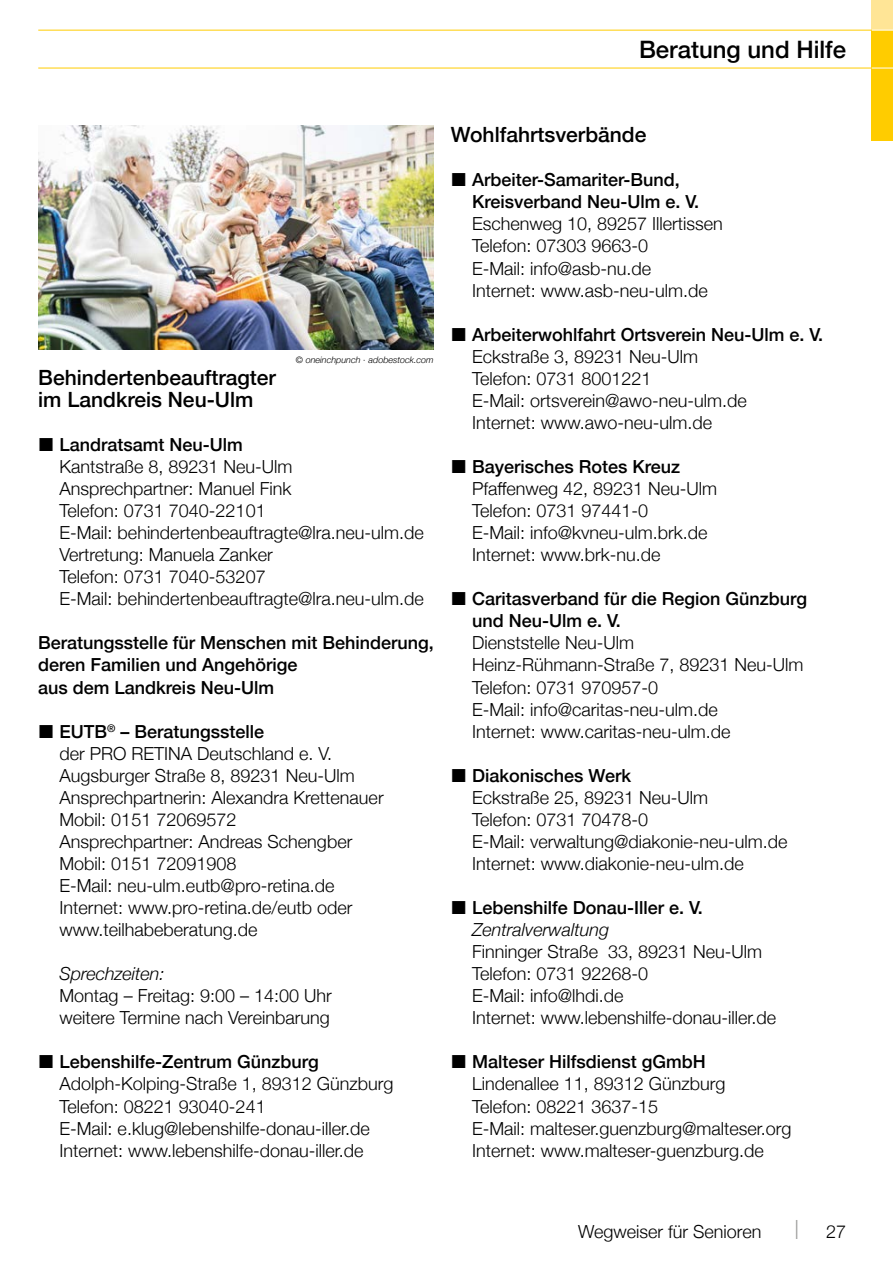
<style>
.page{position:relative;width:893px;height:1263px;background:#fff}
.page>*{position:absolute;margin:0;border:0;box-sizing:border-box;transform-origin:0 0}
.t1{font:500 24px "Helvetica Neue";color:#000}
.t2{font:500 21px/22px "Helvetica Neue";color:#000}
.t3{font:300 18px/22px "Helvetica Neue";color:#000}
.t4{font:500 18px/22px "Helvetica Neue";color:#000}
.t5{font:italic 300 18px "Helvetica Neue";color:#000}
.t6{font:italic 300 9px "Helvetica Neue";color:#000}
.s1{font-weight:500}
.s2{font-size:26.4px;color:#9d9d9c}
</style>
<div class="page">
<div style="left:872px;top:0;width:21px;height:30px;background:#ffe596"></div>
<div style="left:872px;top:30px;width:21px;height:110px;background:#fc0"></div>
<hr style="left:38px;top:30px;width:834px;height:1px;background:#fc0">
<hr style="left:38px;top:68px;width:834px;height:1px;background:#fc0">
<svg style="left:872px;top:68px;width:21px;height:1px"></svg>
<svg style="left:872px;top:30px;width:21px;height:1px"></svg>
<img style="left:38px;top:125px;width:396px;height:225px">
<h1 class="t1" style="left:639px;top:31px;width:209px">Beratung und Hilfe</h1>
<p class="t6" style="left:296px;top:352px;width:139px">© oneinchpunch · adobestock.com</p>
<p class="t2" style="left:38px;top:365px;width:239px">Behindertenbeauftragter im Landkreis Neu-Ulm</p>
<p class="t4" style="left:60px;top:432px;width:185px">Landratsamt Neu-Ulm</p>
<p class="t3" style="left:60px;top:454px;width:366px">Kantstraße 8, 89231 Neu-Ulm Ansprechpartner: Manuel Fink<br>Telefon: 0731 7040-22101<br>E-Mail: behindertenbeauftragte@lra.neu-ulm.de Vertretung: Manuela Zanker<br>Telefon: 0731 7040-53207<br>E-Mail: behindertenbeauftragte@lra.neu-ulm.de</p>
<p class="t4" style="left:38px;top:630px;width:397px">Beratungsstelle für Menschen mit Behinderung, deren Familien und Angehörige<br>aus dem Landkreis Neu-Ulm</p>
<p class="t3" style="left:60px;top:719px;width:326px"><span class="s1">EUTB</span><sup>®</sup> <span class="s1">– Beratungsstelle<br></span>der PRO RETINA Deutschland e. V.<br>Augsburger Straße 8, 89231 Neu-Ulm<br>Ansprechpartnerin: Alexandra Krettenauer<br>Mobil: 0151 72069572<br>Ansprechpartner: Andreas Schengber<br>Mobil: 0151 72091908<br>E-Mail: neu-ulm.eutb@pro-retina.de<br>Internet: www.pro-retina.de/eutb oder www.teilhabeberatung.de</p>
<p class="t5" style="left:60px;top:959px;width:107px">Sprechzeiten:</p>
<p class="t3" style="left:60px;top:983px;width:274px">Montag – Freitag: 9:00 – 14:00 Uhr weitere Termine nach Vereinbarung</p>
<p class="t4" style="left:60px;top:1049px;width:261px">Lebenshilfe-Zentrum Günzburg</p>
<p class="t3" style="left:60px;top:1072px;width:336px">Adolph-Kolping-Straße 1, 89312 Günzburg Telefon: 08221 93040-241<br>E-Mail: e.klug@lebenshilfe-donau-iller.de Internet: www.lebenshilfe-donau-iller.de</p>
<p class="t2" style="left:451px;top:122px;width:197px">Wohlfahrtsverbände</p>
<p class="t4" style="left:472px;top:167px;width:229px">Arbeiter-Samariter-Bund,<br>Kreisverband Neu-Ulm e. V.</p>
<p class="t3" style="left:472px;top:212px;width:252px">Eschenweg 10, 89257 Illertissen<br>Telefon: 07303 9663-0<br>E-Mail: info@asb-nu.de<br>Internet: www.asb-neu-ulm.de</p>
<p class="t4" style="left:472px;top:322px;width:353px">Arbeiterwohlfahrt Ortsverein Neu-Ulm e. V.</p>
<p class="t3" style="left:472px;top:344px;width:276px">Eckstraße 3, 89231 Neu-Ulm<br>Telefon: 0731 8001221<br>E-Mail: ortsverein@awo-neu-ulm.de<br>Internet: www.awo-neu-ulm.de</p>
<p class="t4" style="left:472px;top:454px;width:210px">Bayerisches Rotes Kreuz</p>
<p class="t3" style="left:472px;top:476px;width:247px">Pfaffenweg 42, 89231 Neu-Ulm<br>Telefon: 0731 97441-0<br>E-Mail: info@kvneu-ulm.brk.de<br>Internet: www.brk-nu.de</p>
<p class="t4" style="left:472px;top:586px;width:337px">Caritasverband für die Region Günzburg und Neu-Ulm e. V.</p>
<p class="t3" style="left:472px;top:631px;width:333px">Dienststelle Neu-Ulm<br>Heinz-Rühmann-Straße 7, 89231 Neu-Ulm<br>Telefon: 0731 970957-0<br>E-Mail: info@caritas-neu-ulm.de<br>Internet: www.caritas-neu-ulm.de</p>
<p class="t4" style="left:472px;top:763px;width:161px">Diakonisches Werk</p>
<p class="t3" style="left:472px;top:785px;width:317px">Eckstraße 25, 89231 Neu-Ulm<br>Telefon: 0731 70478-0<br>E-Mail: verwaltung@diakonie-neu-ulm.de Internet: www.diakonie-neu-ulm.de</p>
<p class="t4" style="left:472px;top:895px;width:232px">Lebenshilfe Donau-Iller e. V.</p>
<p class="t5" style="left:472px;top:915px;width:139px">Zentralverwaltung</p>
<p class="t3" style="left:472px;top:939px;width:306px">Finninger Straße 33, 89231 Neu-Ulm<br>Telefon: 0731 92268-0<br>E-Mail: info@lhdi.de<br>Internet: www.lebenshilfe-donau-iller.de</p>
<p class="t4" style="left:472px;top:1049px;width:235px">Malteser Hilfsdienst gGmbH</p>
<p class="t3" style="left:472px;top:1072px;width:321px">Lindenallee 11, 89312 Günzburg<br>Telefon: 08221 3637-15<br>E-Mail: malteser.guenzburg@malteser.org Internet: www.malteser-guenzburg.de</p>
<p class="t3" style="left:578px;top:1219px;width:185px">Wegweiser für Senioren</p>
<p class="t3" style="left:795px;top:1219px;width:53px"><span class="s2">I</span> 27</p>
</div>
